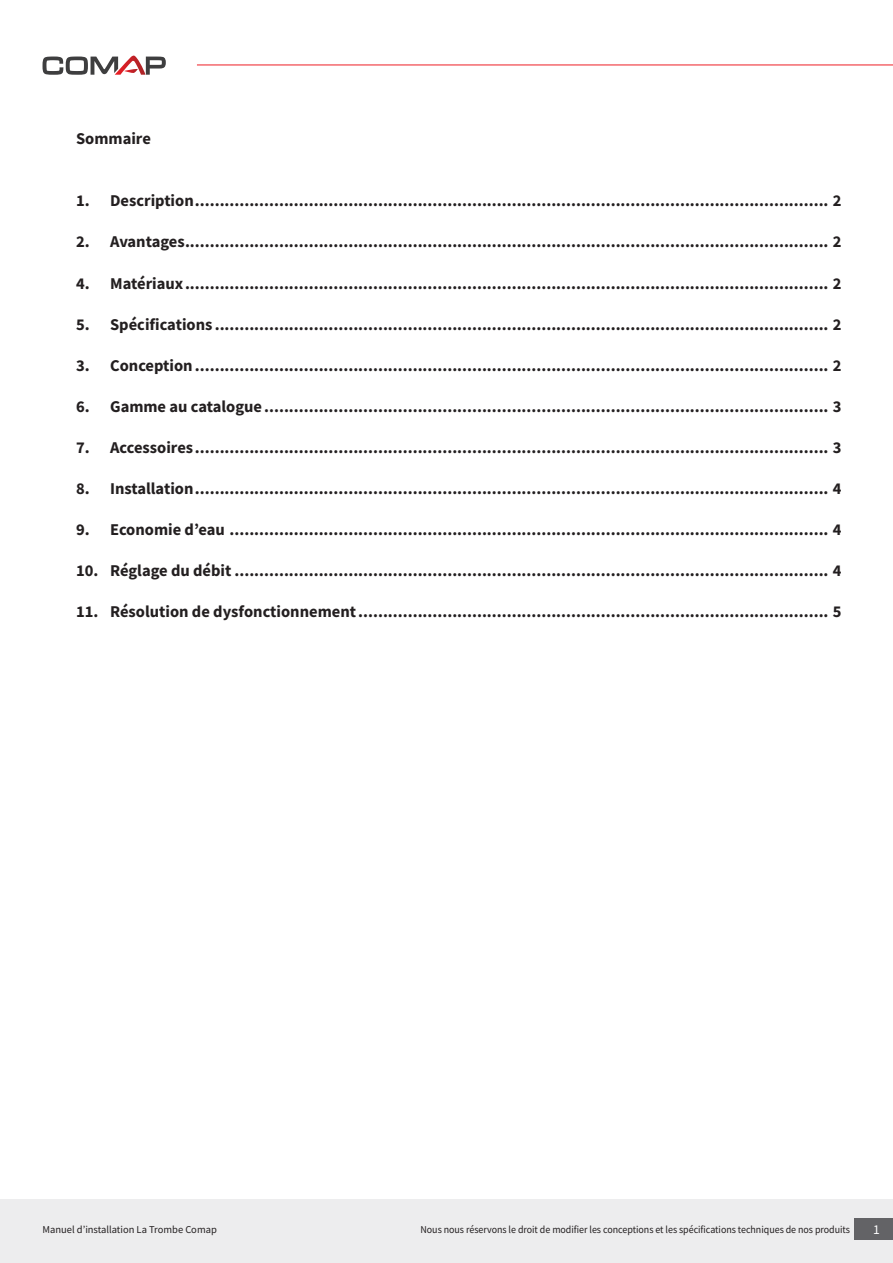
<style>
.page{position:relative;width:893px;height:1263px;background:#fff}
.page>*{position:absolute;margin:0;border:0;box-sizing:border-box;transform-origin:0 0}
.ToC_Title{font:700 16.5px "Source Sans Pro";color:#231f20}
.t1{font:13.5px "Source Sans Pro";color:#fff}
.t2{font:10.5px "Source Sans Pro";letter-spacing:-.005em;color:#231f20;scale:.95 1}
.t3{font:10.5px "Source Sans Pro";letter-spacing:-.005em;color:#231f20}
</style>
<div class="page">
<div style="left:0;top:1199px;width:893px;height:64px;background:#ededee"></div>
<hr style="left:197px;top:65px;width:696px;height:1px;background:#ee1d23">
<svg style="left:43px;top:56px;width:123px;height:19px"></svg>
<div style="left:854px;top:1218px;width:39px;height:21px;background:#636366"></div>
<p class="ToC_Title" style="left:76px;top:127px;width:76px">Sommaire</p>
<p class="ToC_Title" style="left:76px;top:190px;width:767px">1. Description................................................................................................................................ 2</p>
<p class="ToC_Title" style="left:76px;top:231px;width:767px">2. Avantages.................................................................................................................................. 2</p>
<p class="ToC_Title" style="left:76px;top:272px;width:767px">4. Matériaux.................................................................................................................................. 2</p>
<p class="ToC_Title" style="left:76px;top:313px;width:767px">5. Spécifications ............................................................................................................................ 2</p>
<p class="ToC_Title" style="left:76px;top:354px;width:767px">3. Conception................................................................................................................................ 2</p>
<p class="ToC_Title" style="left:76px;top:395px;width:767px">6. Gamme au catalogue.................................................................................................................. 3</p>
<p class="ToC_Title" style="left:76px;top:436px;width:767px">7. Accessoires................................................................................................................................ 3</p>
<p class="ToC_Title" style="left:76px;top:477px;width:767px">8. Installation................................................................................................................................ 4</p>
<p class="ToC_Title" style="left:76px;top:518px;width:767px">9. Economie d’eau ......................................................................................................................... 4</p>
<p class="ToC_Title" style="left:76px;top:559px;width:767px">10. Réglage du débit ........................................................................................................................ 4</p>
<p class="ToC_Title" style="left:76px;top:600px;width:767px">11. Résolution de dysfonctionnement............................................................................................... 5</p>
<p class="t3" style="left:43px;top:1222px;width:176px">Manuel d’installation La Trombe Comap</p>
<p class="t2" style="left:420px;top:1222px;width:454px">Nous nous réservons le droit de modifier les conceptions et les spécifications techniques de nos produits</p>
<p class="t1" style="left:873px;top:1221px;width:8px">1</p>
</div>
